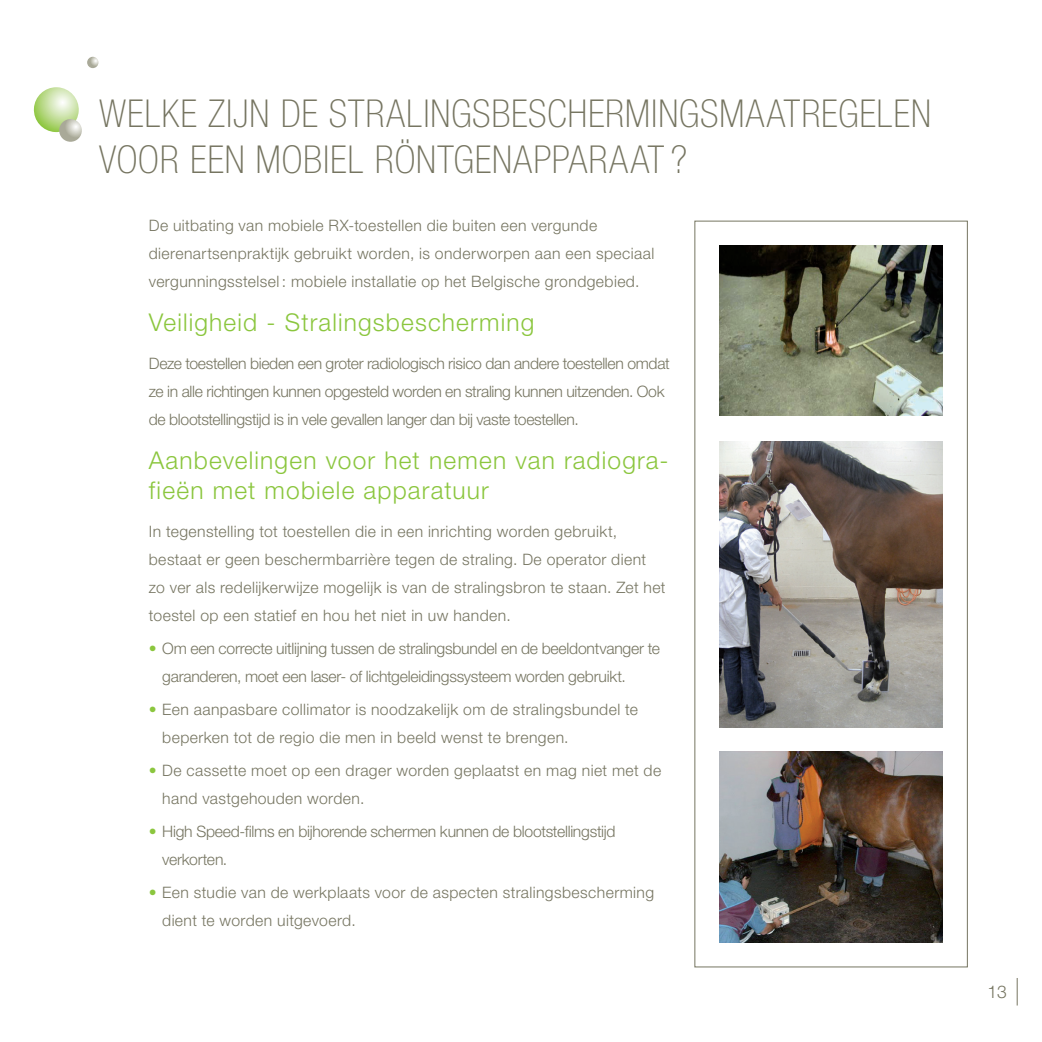
<style>
.page{position:relative;width:1042px;height:1042px;background:#fff}
.page>*{position:absolute;margin:0;border:0;box-sizing:border-box;transform-origin:0 0}
.t1{font:100 condensed 38.5px/46.2px "Helvetica Neue LT Std";letter-spacing:.02em;color:#767561}
.t2{font:300 24.5px/29.4px "Helvetica Neue LT Std";letter-spacing:.05em;color:#8bc63e}
.t3{font:300 17.5px "Helvetica Neue LT Std";color:#767561}
.t4{font:300 15.75px/28px "Helvetica Neue LT Std";letter-spacing:.02em;color:#767561}
.t5{font:300 15.75px/28px "Helvetica Neue LT Std";letter-spacing:-.02em;color:#767561}
.t6{font:300 15.75px/28px "Helvetica Neue LT Std";letter-spacing:-.015em;color:#767561}
.s1{color:#8bc63e}
</style>
<div class="page">
<svg style="left:1016px;top:978px;width:1px;height:27px"></svg>
<svg style="left:33px;top:87px;width:46px;height:46px"></svg>
<svg style="left:59px;top:119px;width:23px;height:23px"></svg>
<svg style="left:87px;top:57px;width:11px;height:11px"></svg>
<div style="left:694px;top:221px;width:273px;height:746px;background:#fff;border:1px solid #767561"></div>
<img style="left:719px;top:441px;width:224px;height:286px">
<img style="left:719px;top:246px;width:224px;height:170px">
<img style="left:719px;top:751px;width:224px;height:191px">
<h1 class="t1" style="left:99px;top:90px;width:833px">WELKE ZIJN DE STRALINGSBESCHERMINGSMAATREGELEN<br>VOOR EEN MOBIEL RÖNTGENAPPARAAT ?</h1>
<p class="t4" style="left:149px;top:211px;width:507px">De uitbating van mobiele RX-toestellen die buiten een vergunde dierenartsenpraktijk gebruikt worden, is onderworpen aan een speciaal vergunningsstelsel : mobiele installatie op het Belgische grondgebied.</p>
<h2 class="t2" style="left:149px;top:307px;width:387px">Veiligheid - Stralingsbescherming</h2>
<p class="t5" style="left:149px;top:349px;width:522px">Deze toestellen bieden een groter radiologisch risico dan andere toestellen omdat ze in alle richtingen kunnen opgesteld worden en straling kunnen uitzenden. Ook de blootstellingstijd is in vele gevallen langer dan bij vaste toestellen.</p>
<h2 class="t2" style="left:149px;top:445px;width:521px">Aanbevelingen voor het nemen van radiogra&shy;fieën met mobiele apparatuur</h2>
<p class="t4" style="left:149px;top:517px;width:518px">In tegenstelling tot toestellen die in een inrichting worden gebruikt, bestaat er geen beschermbarrière tegen de straling. De operator dient zo ver als redelijkerwijze mogelijk is van de stralingsbron te staan. Zet het toestel op een statief en hou het niet in uw handen.</p>
<p class="t6" style="left:162px;top:634px;width:499px;text-indent:-13px"><span class="s1">•</span> Om een correcte uitlijning tussen de stralingsbundel en de beeldontvanger te garanderen, moet een laser- of lichtgeleidingssysteem worden gebruikt.</p>
<p class="t4" style="left:162px;top:694px;width:477px;text-indent:-13px"><span class="s1">•</span> Een aanpasbare collimator is noodzakelijk om de stralingsbundel te beperken tot de regio die men in beeld wenst te brengen.</p>
<p class="t4" style="left:162px;top:755px;width:500px;text-indent:-13px"><span class="s1">•</span> De cassette moet op een drager worden geplaatst en mag niet met de hand vastgehouden worden.</p>
<p class="t6" style="left:162px;top:816px;width:455px;text-indent:-13px"><span class="s1">•</span> High Speed-films en bijhorende schermen kunnen de blootstellingstijd verkorten.</p>
<p class="t4" style="left:162px;top:877px;width:493px;text-indent:-13px"><span class="s1">•</span> Een studie van de werkplaats voor de aspecten stralingsbescherming dient te worden uitgevoerd.</p>
<p class="t3" style="left:987px;top:981px;width:21px">13</p>
</div>
